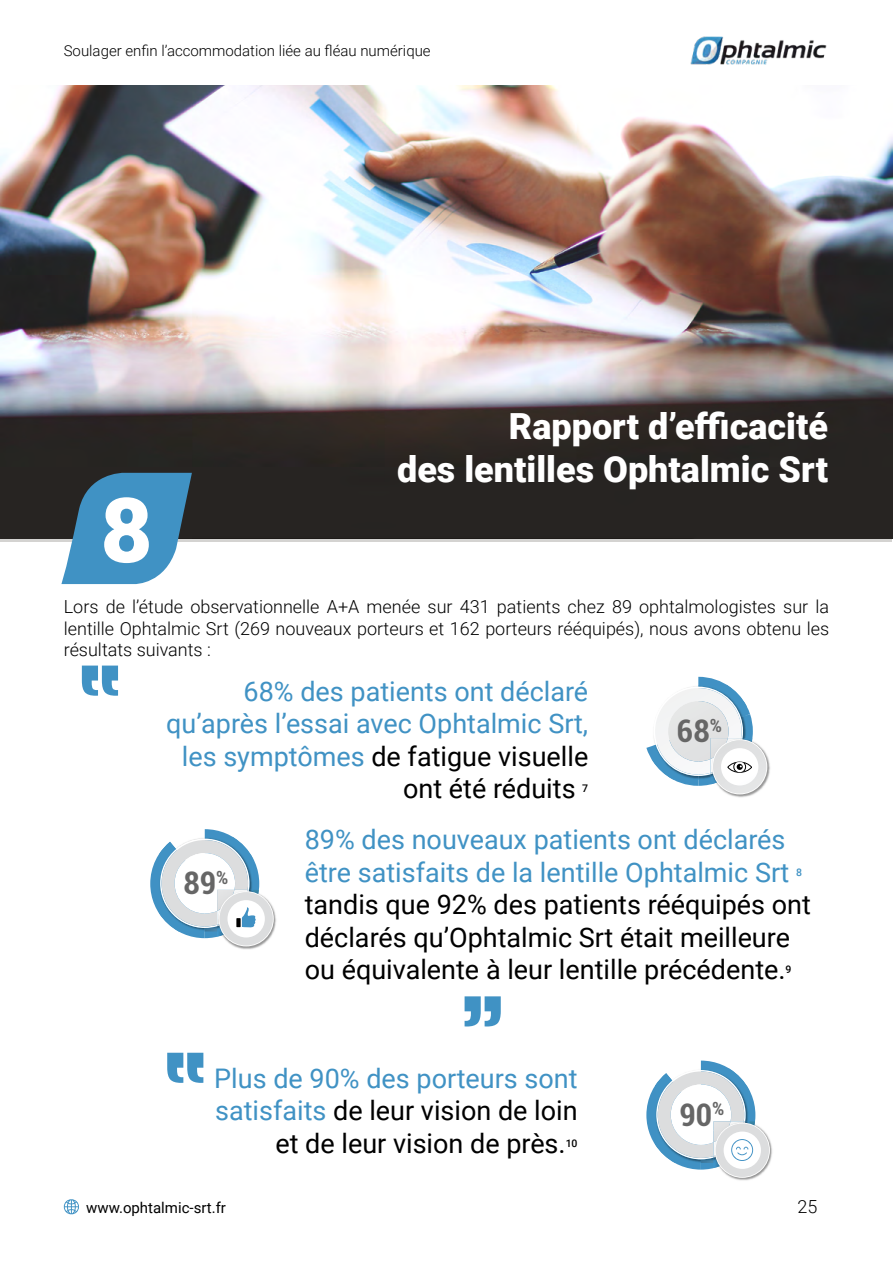
<style>
.page{position:relative;width:893px;height:1263px;background:#fff}
.page>*{position:absolute;margin:0;border:0;box-sizing:border-box;transform-origin:0 0}
.t1{font:900 90px "Roboto";color:#fff}
.t2{font:900 36px "Roboto";color:#fff}
.t3{font:700 condensed 31.2px "Roboto";color:#666}
.t4{font:27px/32.4px "Roboto";color:#000}
.t5{font:27px/32.4px "Roboto";color:#4092c4}
.t6{font:300 18px/21.6px "Roboto";color:#000;text-align:justify}
.t7{font:300 15px "Roboto";color:#000}
.t8{font:15px "Roboto";color:#000}
.t9{font:500 10.5px "Roboto";color:#000}
.t10{font:500 10.5px "Roboto";color:#4092c4}
.s1{color:#4092c4}
</style>
<div class="page">
<img style="left:690px;top:36px;width:137px;height:28px">
<svg style="left:63px;top:1199px;width:16px;height:16px"></svg>
<svg style="left:167px;top:1053px;width:36px;height:30px"></svg>
<svg style="left:82px;top:665px;width:36px;height:31px"></svg>
<svg style="left:465px;top:996px;width:36px;height:30px"></svg>
<img style="left:1px;top:85px;width:891px;height:454px">
<svg style="left:61px;top:473px;width:131px;height:111px;background:#4e8db3"></svg>
<img style="left:718px;top:741px;width:52px;height:57px">
<div style="left:712px;top:739px;width:55px;height:55px;background:#f0f0f1;border-radius:28px"></div>
<div style="left:713px;top:740px;width:53px;height:53px;background:#e3e4e5;border-radius:27px"></div>
<div style="left:721px;top:748px;width:37px;height:37px;background:#fff;border-radius:19px"></div>
<svg style="left:646px;top:677px;width:107px;height:109px"></svg>
<img style="left:224px;top:894px;width:52px;height:56px">
<svg style="left:219px;top:891px;width:55px;height:55px"></svg>
<div style="left:219px;top:892px;width:54px;height:53px;background:#dcddde;border-radius:27px"></div>
<div style="left:227px;top:900px;width:38px;height:37px;background:#fff;border-radius:19px"></div>
<svg style="left:150px;top:829px;width:109px;height:109px"></svg>
<div style="left:236px;top:918px;width:5px;height:9px;background:#000"></div>
<img style="left:721px;top:1124px;width:51px;height:57px">
<svg style="left:715px;top:1122px;width:55px;height:56px"></svg>
<div style="left:716px;top:1123px;width:53px;height:54px;background:#dcddde;border-radius:27px"></div>
<svg style="left:724px;top:1131px;width:37px;height:38px"></svg>
<svg style="left:646px;top:1060px;width:109px;height:109px"></svg>
<p class="t7" style="left:64px;top:40px;width:368px">Soulager enfin l’accommodation liée au fléau numérique</p>
<p class="t1" style="left:100px;top:467px;width:54px">8</p>
<p class="t2" style="left:509px;top:401px;width:321px">Rapport d’efficacité</p>
<p class="t2" style="left:397px;top:444px;width:432px">des lentilles Ophtalmic Srt</p>
<p class="t6" style="left:64px;top:595px;width:767px">Lors de l’étude observationnelle A+A menée sur 431 patients chez 89 ophtalmologistes sur la lentille Ophtalmic Srt (269 nouveaux porteurs et 162 porteurs rééquipés), nous avons obtenu les résultats suivants :</p>
<p class="t5" style="left:244px;top:674px;width:346px">68% des patients ont déclaré</p>
<p class="t5" style="left:166px;top:706px;width:423px">qu’après l’essai avec Ophtalmic Srt,</p>
<p class="t4" style="left:182px;top:739px;width:408px"><span class="s1">les symptômes</span> de fatigue visuelle</p>
<p class="t4" style="left:403px;top:771px;width:174px">ont été réduits</p>
<p class="t9" style="left:582px;top:781px;width:7px">7</p>
<p class="t5" style="left:305px;top:823px;width:486px">89% des nouveaux patients ont déclarés être satisfaits de la lentille Ophtalmic Srt</p>
<p class="t3" style="left:677px;top:709px;width:46px">68<sup>%</sup></p>
<p class="t10" style="left:796px;top:865px;width:7px">8</p>
<p class="t4" style="left:305px;top:887px;width:508px">tandis que 92% des patients rééquipés ont déclarés qu’Ophtalmic Srt était meilleure ou équivalente à leur lentille précédente.</p>
<p class="t3" style="left:183px;top:861px;width:46px">89<sup>%</sup></p>
<p class="t9" style="left:785px;top:962px;width:7px">9</p>
<p class="t5" style="left:214px;top:1061px;width:365px">Plus de 90% des porteurs sont</p>
<p class="t4" style="left:215px;top:1094px;width:364px"><span class="s1">satisfaits</span> de leur vision de loin</p>
<p class="t4" style="left:275px;top:1126px;width:292px">et de leur vision de près.</p>
<p class="t9" style="left:566px;top:1136px;width:13px">10</p>
<p class="t8" style="left:86px;top:1197px;width:141px">www.ophtalmic-srt.fr</p>
<p class="t3" style="left:680px;top:1093px;width:46px">90<sup>%</sup></p>
<p class="t6" style="left:797px;top:1195px;width:21px">25</p>
</div>
